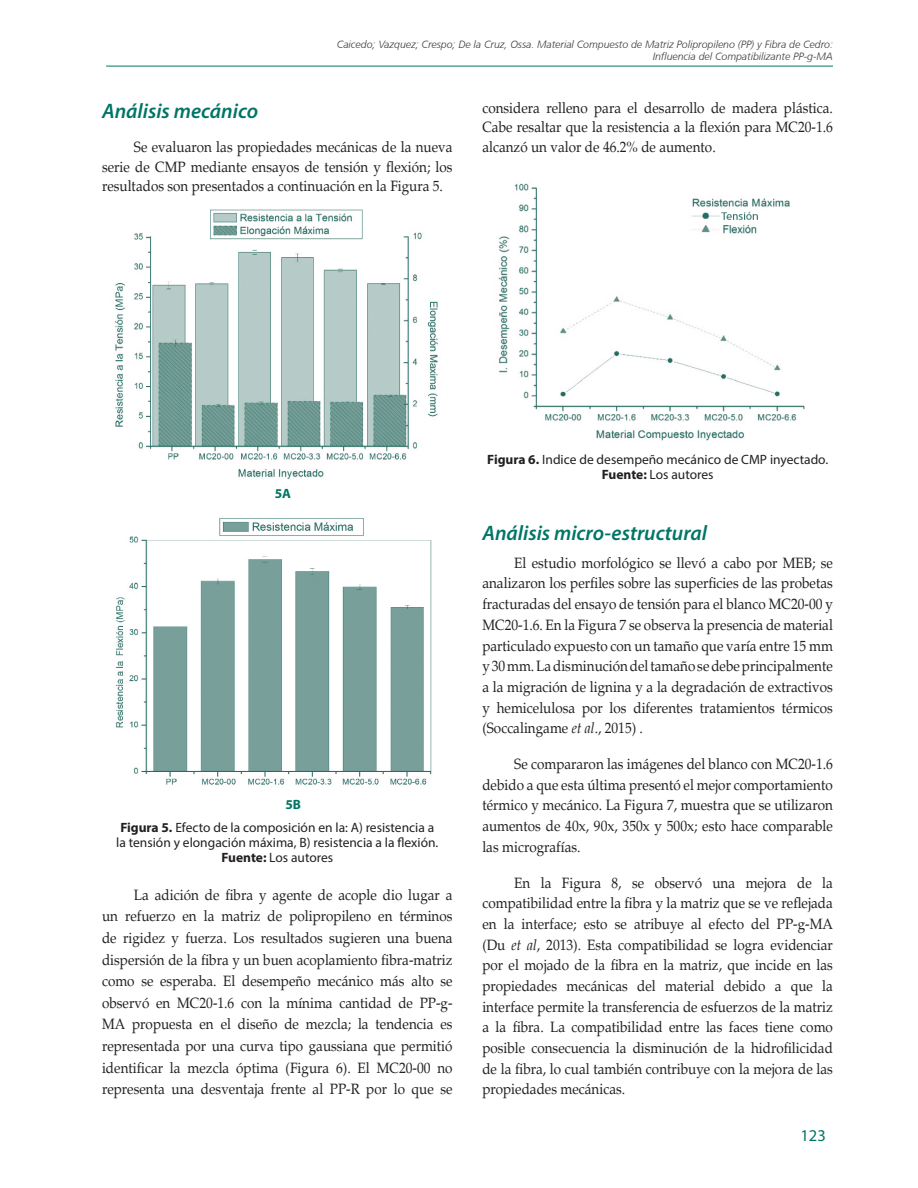
<style>
.page{position:relative;width:918px;height:1188px;background:#fff}
.page>*{position:absolute;margin:0;border:0;box-sizing:border-box;transform-origin:0 0}
.t1{font:italic 600 21px "Myriad Pro";color:#007566}
.t2{font:16.5px "Myriad Pro";color:#007566}
.parrafos_con_sangria{font:15px/20.7px "Palatino";color:#231f20;text-align:justify;scale:.9 1}
.t3{font:13.5px/15px "Myriad Pro";color:#231f20;text-align:center}
.t4{font:700 13.5px "Myriad Pro";color:#007566}
.t5{font:italic 300 10.5px/12px "Frutiger CE";color:#3e3e3f;text-align:right}
.s1{font-weight:700}
.s2{font-style:italic}
</style>
<div class="page">
<hr style="left:106px;top:66px;width:727px;height:1px;background:#007566">
<img style="left:115px;top:209px;width:323px;height:270px">
<img style="left:116px;top:518px;width:316px;height:267px">
<img style="left:498px;top:183px;width:307px;height:258px">
<p class="t5" style="left:337px;top:38px;width:497px">Caicedo; Vazquez; Crespo; De la Cruz, Ossa. Material Compuesto de Matriz Polipropileno (PP) y Fibra de Cedro:<br>Influencia del Compatibilizante PP-g-MA</p>
<p class="t1" style="left:102px;top:97px;width:158px">Análisis mecánico</p>
<p class="parrafos_con_sangria" style="left:102px;top:138px;width:391px;line-height:19.5px;text-indent:32px">Se evaluaron las propiedades mecánicas de la nueva serie de CMP mediante ensayos de tensión y flexión; los resultados son presentados a continuación en la Figura 5.</p>
<p class="parrafos_con_sangria" style="left:482px;top:98px;width:391px;line-height:19.5px">considera relleno para el desarrollo de madera plástica.<br>Cabe resaltar que la resistencia a la flexión para MC20-1.6 alcanzó un valor de 46.2% de aumento.</p>
<p class="t4" style="left:275px;top:484px;width:18px">5A</p>
<p class="t4" style="left:285px;top:796px;width:17px">5B</p>
<p class="t3" style="left:116px;top:819px;width:324px"><span class="s1">Figura 5.</span> Efecto de la composición en la: A) resistencia a la tensión y elongación máxima, B) resistencia a la flexión.<br><span class="s1">Fuente:</span> Los autores</p>
<p class="parrafos_con_sangria" style="left:102px;top:884px;width:391px;line-height:21.6px;text-indent:32px">La adición de fibra y agente de acople dio lugar a un refuerzo en la matriz de polipropileno en términos de rigidez y fuerza. Los resultados sugieren una buena dispersión de la fibra y un buen acoplamiento fibra-matriz como se esperaba. El desempeño mecánico más alto se observó en MC20-1.6 con la mínima cantidad de PP-g-MA propuesta en el diseño de mezcla; la tendencia es representada por una curva tipo gaussiana que permitió identificar la mezcla óptima (Figura 6). El MC20-00 no representa una desventaja frente al PP-R por lo que se</p>
<p class="t3" style="left:487px;top:452px;width:343px"><span class="s1">Figura 6.</span> Indice de desempeño mecánico de CMP inyectado.<br><span class="s1">Fuente:</span> Los autores</p>
<p class="t1" style="left:482px;top:519px;width:226px">Análisis micro-estructural</p>
<p class="parrafos_con_sangria" style="left:482px;top:553px;width:391px;text-indent:32px">El estudio morfológico se llevó a cabo por MEB; se analizaron los perfiles sobre las superficies de las probetas fracturadas del ensayo de tensión para el blanco MC20-00 y MC20-1.6. En la Figura 7 se observa la presencia de material particulado expuesto con un tamaño que varía entre 15 mm y 30 mm. La disminución del tamaño se debe principalmente a la migración de lignina y a la degradación de extractivos y hemicelulosa por los diferentes tratamientos térmicos (Soccalingame <span class="s2">et al</span>., 2015) .</p>
<p class="parrafos_con_sangria" style="left:482px;top:754px;width:391px;text-indent:32px">Se compararon las imágenes del blanco con MC20-1.6 debido a que esta última presentó el mejor comportamiento térmico y mecánico. La Figura 7, muestra que se utilizaron aumentos de 40x, 90x, 350x y 500x; esto hace comparable las micrografías.</p>
<p class="parrafos_con_sangria" style="left:482px;top:872px;width:391px;text-indent:32px">En la Figura 8, se observó una mejora de la compatibilidad entre la fibra y la matriz que se ve reflejada en la interface; esto se atribuye al efecto del PP-g-MA (Du <span class="s2">et al</span>, 2013). Esta compatibilidad se logra evidenciar por el mojado de la fibra en la matriz, que incide en las propiedades mecánicas del material debido a que la interface permite la transferencia de esfuerzos de la matriz a la fibra. La compatibilidad entre las faces tiene como posible consecuencia la disminución de la hidrofilicidad de la fibra, lo cual también contribuye con la mejora de las propiedades mecánicas.</p>
<p class="t2" style="left:800px;top:1125px;width:27px">123</p>
</div>
